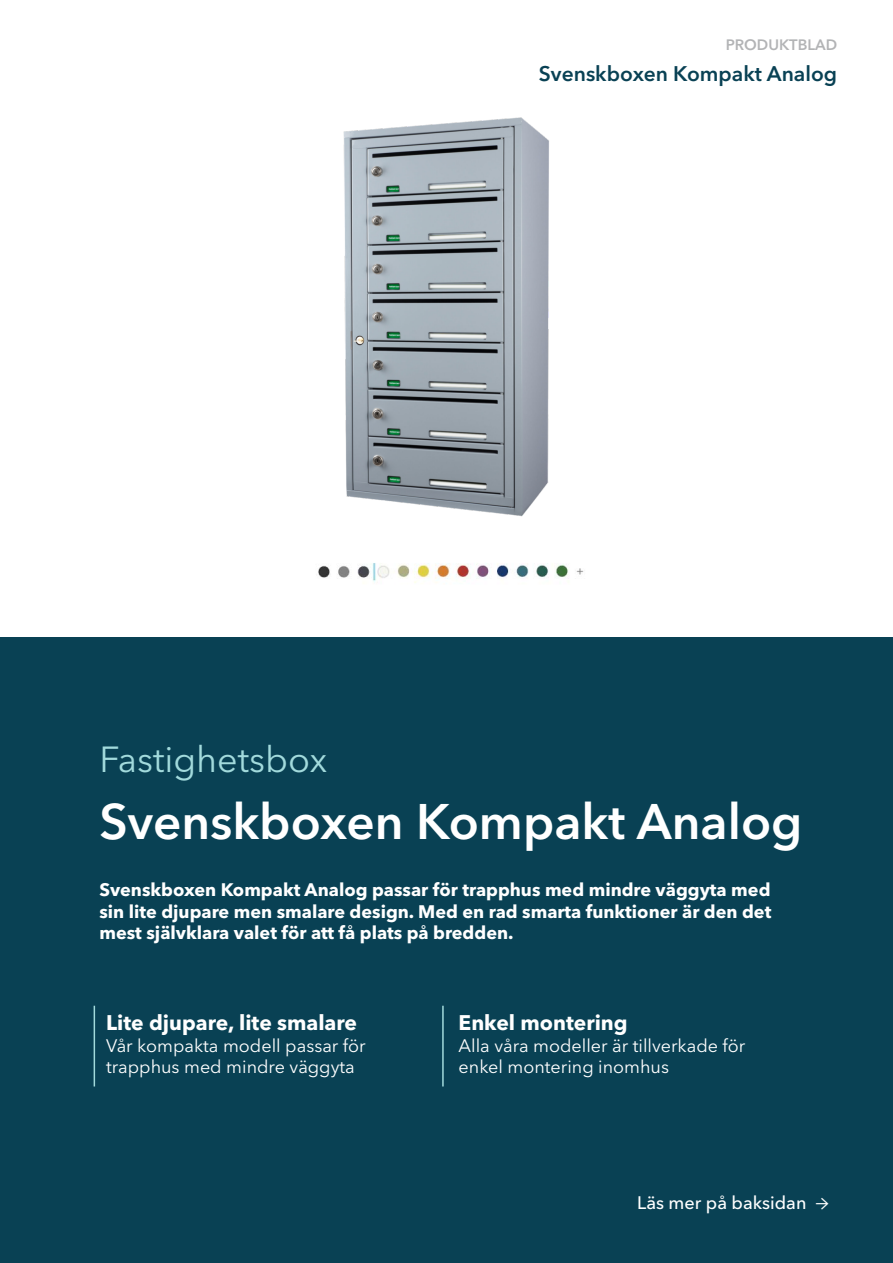
<style>
.page{position:relative;width:893px;height:1263px;background:#fff}
.page>*{position:absolute;margin:0;border:0;box-sizing:border-box;transform-origin:0 0}
.t1{font:600 49.5px "Avenir Next LT Pro";color:#fff}
.t2{font:36px "Avenir Next LT Pro";color:#a2dadc}
.t3{font:700 21px "Avenir Next LT Pro";color:#fff}
.t4{font:600 21px "Avenir Next LT Pro";color:#094154}
.t5{font:700 18px/21.6px "Avenir Next LT Pro";color:#fff;text-align:justify}
.t6{font:18px/21.6px "Avenir Next LT Pro";color:#fff}
.t7{font:500 18px "Avenir Next LT Pro";color:#fff}
.t8{font:600 15px "Avenir Next LT Pro";color:#808285}
.s1{font-family:"Minion Pro";font-weight:400;font-size:21px}
</style>
<div class="page">
<div style="left:0;top:638px;width:893px;height:625px;background:#094154"></div>
<hr style="left:94px;top:1006px;width:1px;height:80px;background:#a2dadc">
<hr style="left:442px;top:1006px;width:2px;height:80px;background:#a2dadc">
<img style="left:343px;top:117px;width:206px;height:400px">
<img style="left:318px;top:563px;width:266px;height:20px">
<p class="t8" style="left:726px;top:36px;width:113px">PRODUKTBLAD</p>
<p class="t4" style="left:539px;top:61px;width:300px">Svenskboxen Kompakt Analog</p>
<p class="t2" style="left:99px;top:738px;width:229px">Fastighetsbox</p>
<p class="t1" style="left:99px;top:792px;width:705px">Svenskboxen Kompakt Analog</p>
<p class="t5" style="left:99px;top:879px;width:673px">Svenskboxen Kompakt Analog passar för trapphus med mindre väggyta med sin lite djupare men smalare design. Med en rad smarta funktioner är den det mest självklara valet för att få plats på bredden.</p>
<p class="t3" style="left:106px;top:1010px;width:252px">Lite djupare, lite smalare</p>
<p class="t6" style="left:106px;top:1034px;width:261px">Vår kompakta modell passar för</p>
<p class="t6" style="left:106px;top:1056px;width:250px">trapphus med mindre väggyta</p>
<p class="t3" style="left:459px;top:1010px;width:171px">Enkel montering</p>
<p class="t6" style="left:459px;top:1034px;width:288px">Alla våra modeller är tillverkade för enkel montering inomhus</p>
<p class="t7" style="left:637px;top:1192px;width:193px">Läs mer på baksidan <span class="s1">→</span></p>
</div>
